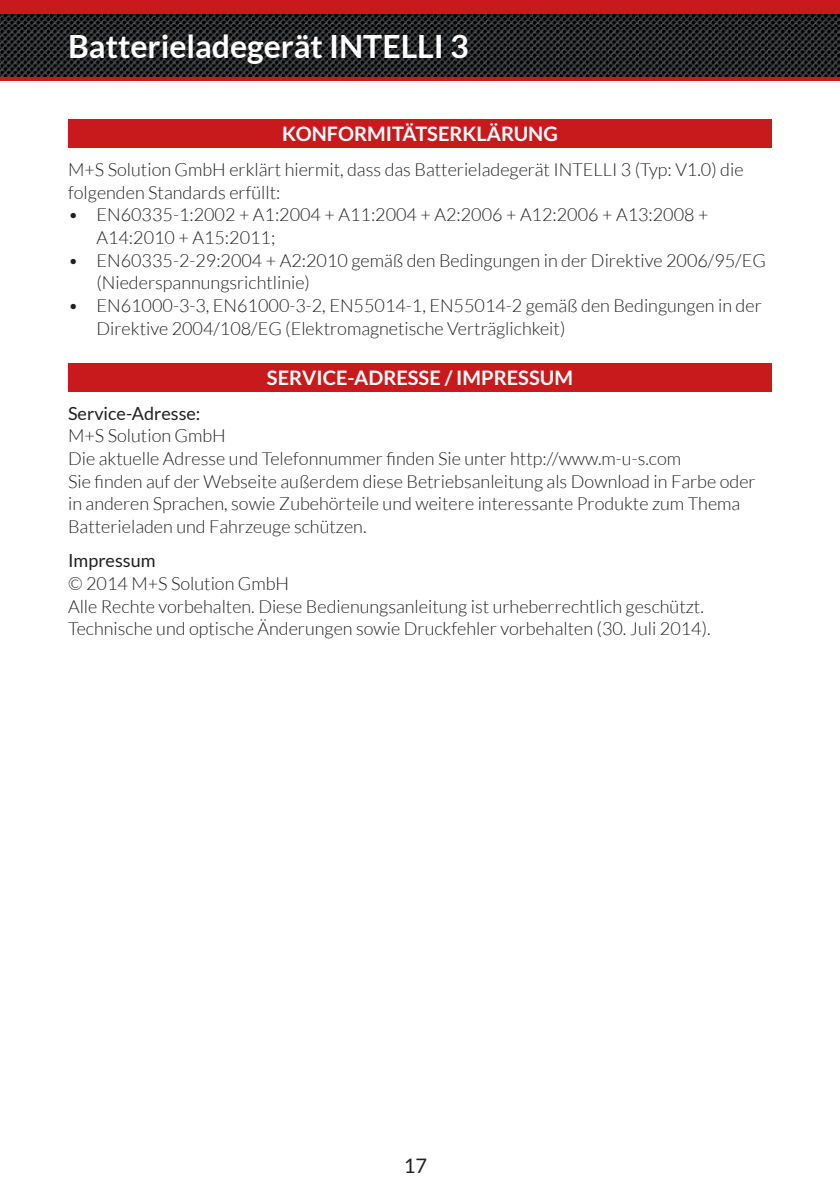
<style>
.page{position:relative;width:840px;height:1191px;background:#fff}
.page>*{position:absolute;margin:0;border:0;box-sizing:border-box;transform-origin:0 0}
.t1{font:700 32px "Lato";color:#fff}
.t2{font:700 20px "Lato";color:#fff}
.t3{font:20px "Lato";color:#231f20}
.t4{font:300 18px/22.6px "Lato";color:#231f20}
.t5{font:18px "Lato";color:#231f20}
</style>
<div class="page">
<img style="left:0;top:14px;width:839px;height:63px">
<hr style="left:0;top:77px;width:839px;height:4px;background:#c81a1d">
<div style="left:0;top:0;width:839px;height:14px;background:#c81a1d"></div>
<div style="left:68px;top:119px;width:703px;height:28px;background:#c81a1d"></div>
<div style="left:68px;top:363px;width:703px;height:28px;background:#c81a1d"></div>
<h1 class="t1" style="left:68px;top:28px;width:402px">Batterieladegerät INTELLI 3</h1>
<p class="t2" style="left:282px;top:123px;width:277px">KONFORMITÄTSERKLÄRUNG</p>
<p class="t4" style="left:68px;top:158px;width:676px">M+S Solution GmbH erklärt hiermit, dass das Batterieladegerät INTELLI 3 (Typ: V1.0) die folgenden Standards erfüllt:</p>
<p class="t4" style="left:96px;top:203px;width:613px;text-indent:-28px">• EN60335-1:2002 + A1:2004 + A11:2004 + A2:2006 + A12:2006 + A13:2008 +<br>A14:2010 + A15:2011;</p>
<p class="t4" style="left:96px;top:249px;width:670px;text-indent:-28px">• EN60335-2-29:2004 + A2:2010 gemäß den Bedingungen in der Direktive 2006/95/EG (Niederspannungsrichtlinie)</p>
<p class="t4" style="left:96px;top:294px;width:666px;text-indent:-28px">• EN61000-3-3, EN61000-3-2, EN55014-1, EN55014-2 gemäß den Bedingungen in der<br>Direktive 2004/108/EG (Elektromagnetische Verträglichkeit)</p>
<p class="t2" style="left:267px;top:366px;width:307px">SERVICE-ADRESSE / IMPRESSUM</p>
<p class="t5" style="left:68px;top:403px;width:134px">Service-Adresse:</p>
<p class="t4" style="left:68px;top:425px;width:688px">M+S Solution GmbH<br>Die aktuelle Adresse und Telefonnummer finden Sie unter http://www.m-u-s.com<br>Sie finden auf der Webseite außerdem diese Betriebsanleitung als Download in Farbe oder in anderen Sprachen, sowie Zubehörteile und weitere interessante Produkte zum Thema Batterieladen und Fahrzeuge schützen.</p>
<p class="t5" style="left:68px;top:550px;width:89px">Impressum</p>
<p class="t4" style="left:68px;top:572px;width:643px">© 2014 M+S Solution GmbH<br>Alle Rechte vorbehalten. Diese Bedienungsanleitung ist urheberrechtlich geschützt.<br>Technische und optische Änderungen sowie Druckfehler vorbehalten (30. Juli 2014).</p>
<p class="t3" style="left:403px;top:1154px;width:25px">17</p>
</div>
